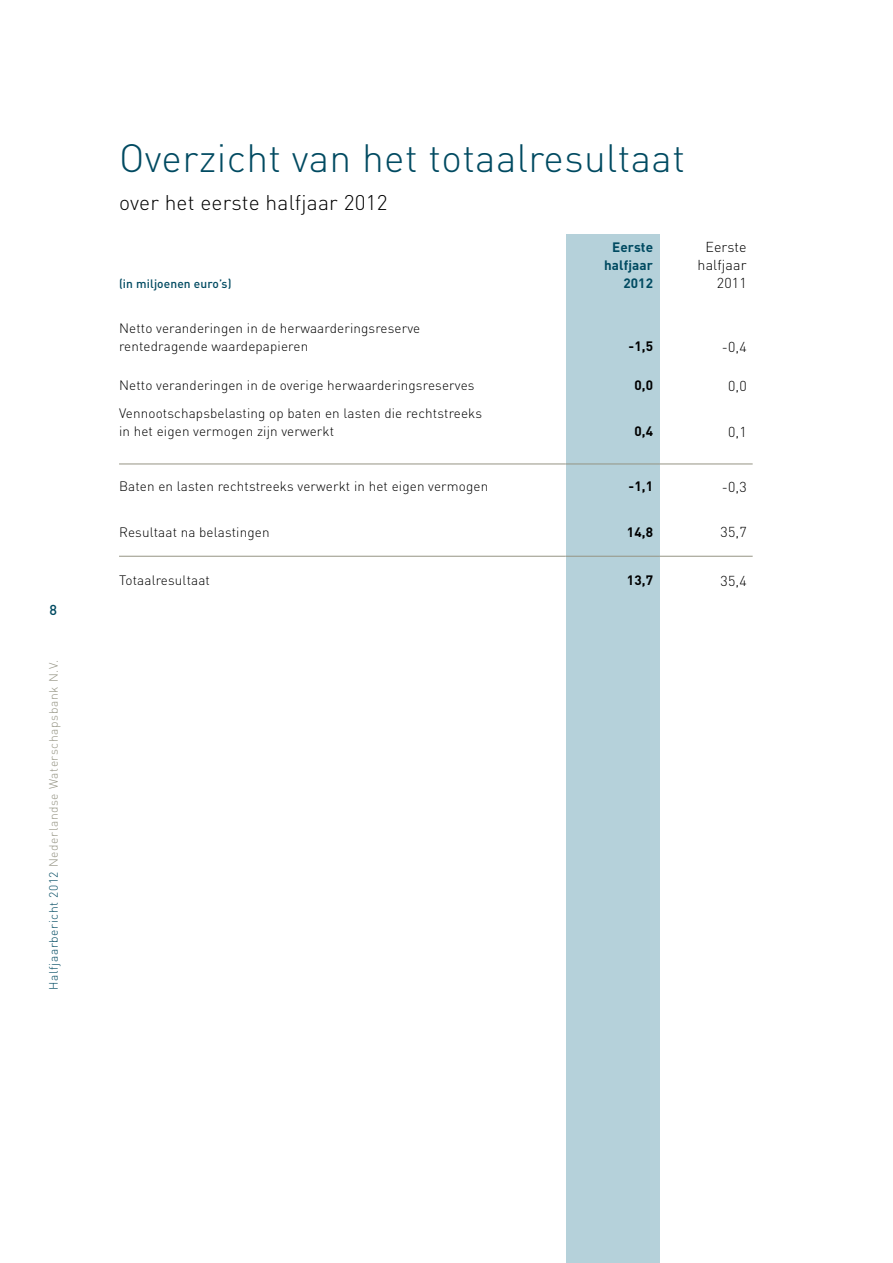
<style>
.page{position:relative;width:893px;height:1263px;background:#fff}
.page>*{position:absolute;margin:0;border:0;box-sizing:border-box;transform-origin:0 0}
.t1{font:300 39px "DINOT";letter-spacing:.01em;color:#004a61}
.t2{font:300 21px "DINOT";letter-spacing:.01em;color:#000}
.t3{font:300 14.25px/18px "DINOT";letter-spacing:.01em;color:#000;text-align:right}
.t4{font:500 14.25px "DINOT";color:#004a61}
.t5{font:300 13.5px/18px "DINOT";letter-spacing:.01em;color:#000}
.t6{font:700 13.5px "DINOT";color:#000}
.t7{font:700 13.5px/18px "DINOT";letter-spacing:.01em;color:#004a61;text-align:right}
.t8{font:300 12px "DINOT";letter-spacing:.05em;color:#959484}
.t9{font:500 12px "DINOT";letter-spacing:.01em;color:#004a61}
.s1{color:#004a61}
</style>
<div class="page">
<div style="left:566px;top:235px;width:94px;height:1028px;background:#b5d1da"></div>
<hr style="left:119px;top:464px;width:447px;height:1px;background:#959484">
<hr style="left:566px;top:464px;width:93px;height:1px;background:#959484">
<hr style="left:659px;top:464px;width:94px;height:1px;background:#959484">
<hr style="left:119px;top:556px;width:447px;height:1px;background:#959484">
<hr style="left:566px;top:556px;width:93px;height:1px;background:#959484">
<hr style="left:659px;top:556px;width:94px;height:1px;background:#959484">
<p class="t4" style="left:49px;top:600px;width:9px">8</p>
<p class="t8" style="left:45px;top:990px;width:331px;rotate:-90deg"><span class="s1">Halfjaarbericht 2012</span> Nederlandse Waterschapsbank N.V.</p>
<h1 class="t1" style="left:119px;top:132px;width:568px">Overzicht van het totaalresultaat</h1>
<h2 class="t2" style="left:119px;top:188px;width:270px">over het eerste halfjaar 2012</h2>
<p class="t9" style="left:119px;top:276px;width:114px">(in miljoenen euro’s)</p>
<p class="t5" style="left:119px;top:319px;width:303px">Netto veranderingen in de herwaarderingsreserve rentedragende waardepapieren</p>
<p class="t7" style="left:604px;top:237px;width:51px">Eerste halfjaar<br>2012</p>
<p class="t3" style="left:697px;top:237px;width:51px">Eerste halfjaar<br>2011</p>
<p class="t6" style="left:628px;top:337px;width:26px">-1,5</p>
<p class="t3" style="left:722px;top:337px;width:26px">-0,4</p>
<p class="t5" style="left:119px;top:376px;width:357px">Netto veranderingen in de overige herwaarderingsreserves</p>
<p class="t6" style="left:634px;top:376px;width:20px">0,0</p>
<p class="t3" style="left:728px;top:376px;width:20px">0,0</p>
<p class="t5" style="left:119px;top:404px;width:365px">Vennootschapsbelasting op baten en lasten die rechtstreeks in het eigen vermogen zijn verwerkt</p>
<p class="t6" style="left:634px;top:422px;width:20px">0,4</p>
<p class="t3" style="left:728px;top:422px;width:20px">0,1</p>
<p class="t5" style="left:119px;top:477px;width:371px">Baten en lasten rechtstreeks verwerkt in het eigen vermogen</p>
<p class="t6" style="left:628px;top:477px;width:26px">-1,1</p>
<p class="t3" style="left:722px;top:477px;width:26px">-0,3</p>
<p class="t5" style="left:119px;top:522px;width:152px">Resultaat na belastingen</p>
<p class="t6" style="left:627px;top:523px;width:28px">14,8</p>
<p class="t3" style="left:721px;top:523px;width:28px">35,7</p>
<p class="t5" style="left:119px;top:571px;width:92px">Totaalresultaat</p>
<p class="t6" style="left:627px;top:571px;width:28px">13,7</p>
<p class="t3" style="left:721px;top:571px;width:28px">35,4</p>
</div>
